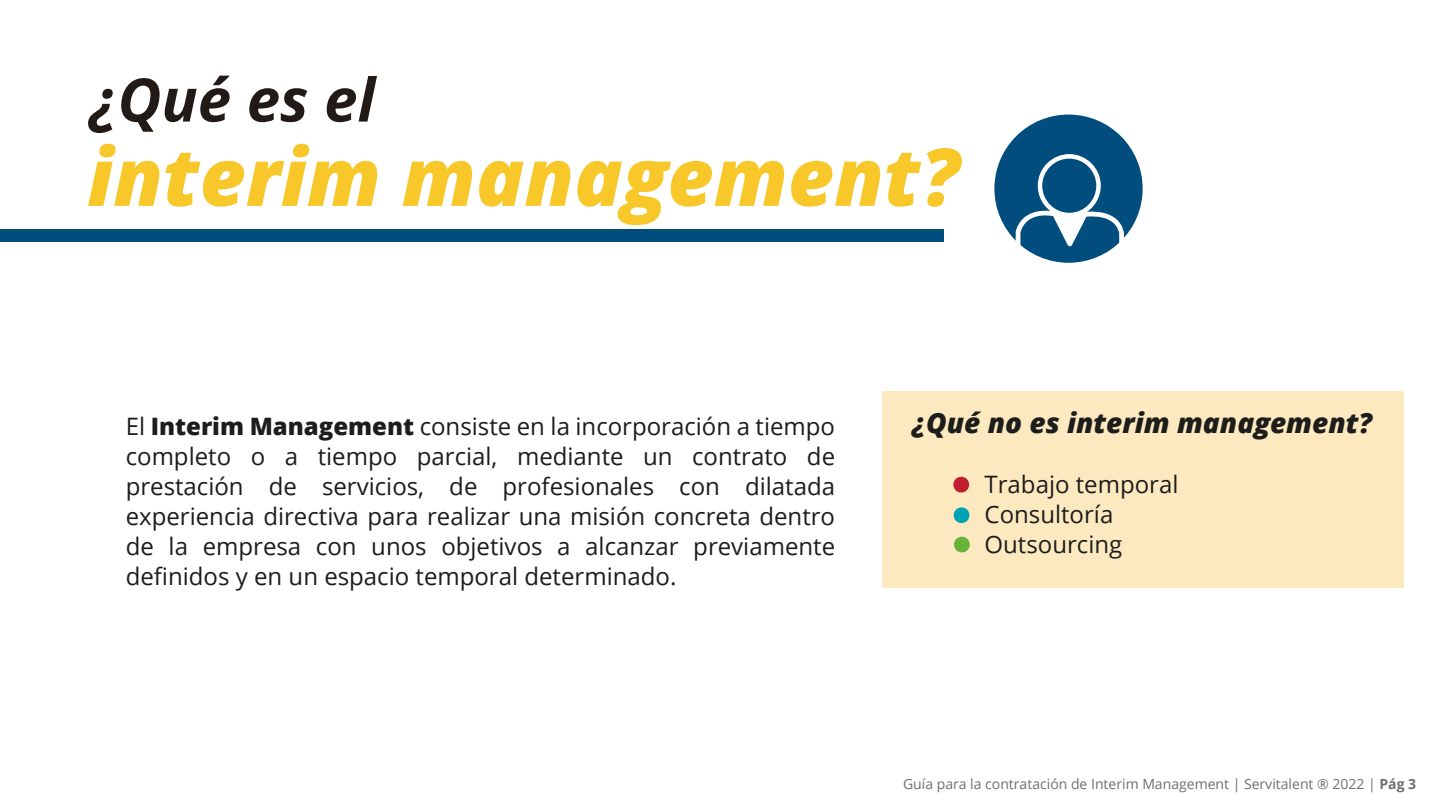
<style>
.page{position:relative;width:1440px;height:810px;background:#fff}
.page>*{position:absolute;margin:0;border:0;box-sizing:border-box;transform-origin:0 0}
.t1{font:italic 800 80px "Open Sans";color:#f8c82a}
.t2{font:italic 700 60px "Open Sans";color:#221a16}
.t3{font:italic 800 28px "Open Sans";color:#1d1d1b}
.t4{font:24px/30px "Open Sans";color:#1d1d1b;text-align:justify}
.t5{font:14px "Open Sans";color:#716e74}
.s1{font-weight:800}
.s2{font-weight:700}
</style>
<div class="page">
<div style="left:0;top:229px;width:944px;height:13px;background:#004d7e"></div>
<div style="left:994px;top:115px;width:149px;height:148px;background:#004d7e;border-radius:50%"></div>
<svg style="left:1016px;top:154px;width:108px;height:109px"></svg>
<div style="left:882px;top:391px;width:522px;height:197px;background:#fde9c0"></div>
<svg style="left:953px;top:476px;width:16px;height:17px"></svg>
<svg style="left:953px;top:507px;width:17px;height:16px"></svg>
<svg style="left:954px;top:536px;width:16px;height:17px"></svg>
<h2 class="t2" style="left:90px;top:57px;width:287px">¿Qué es el</h2>
<h1 class="t1" style="left:87px;top:116px;width:874px">interim management?</h1>
<p class="t4" style="left:126px;top:411px;width:711px">El <span class="s1">Interim Management</span> consiste en la incorporación a tiempo completo o a tiempo parcial, mediante un contrato de prestación de servicios, de profesionales con dilatada experiencia directiva para realizar una misión concreta dentro de la empresa con unos objetivos a alcanzar previamente definidos y en un espacio temporal determinado.</p>
<p class="t3" style="left:913px;top:402px;width:461px">¿Qué no es interim management?</p>
<p class="t4" style="left:985px;top:469px;width:195px;text-align:left">Trabajo temporal<br>Consultoría<br>Outsourcing</p>
<p class="t5" style="left:903px;top:775px;width:515px">Guía para la contratación de Interim Management | Servitalent ® 2022 | <span class="s2">Pág 3</span></p>
</div>
